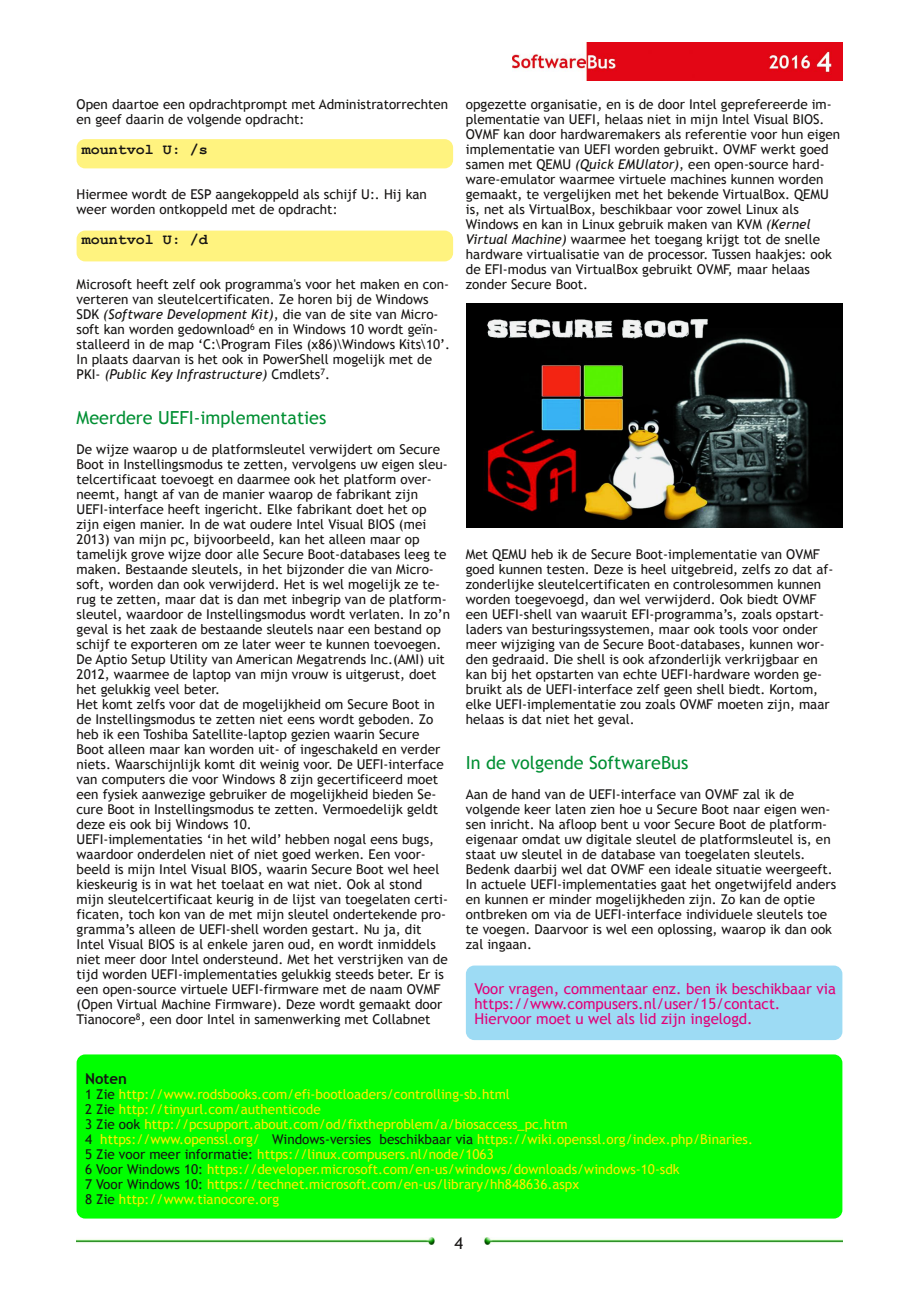
<style>
.page{position:relative;width:919px;height:1289px;background:#fff}
.page>*{position:absolute;margin:0;border:0;box-sizing:border-box;transform-origin:0 0}
.t1{font:18px "Trebuchet MS";color:#008f33}
.t2{font:16.5px "Trebuchet MS";color:#161413}
.t3{font:15px/15px "Trebuchet MS";color:#e20078}
.t4{font:700 15px "Courier New";color:#161413}
.t5{font:700 15px "Trebuchet MS";color:#161413}
.t6{font:13.5px/15px "Trebuchet MS";color:#161413}
.t7{font:13.5px/15px "Trebuchet MS";color:#ffec00}
.s1{font-style:italic}
.s2{font-size:13.35px}
.s3{color:#161413}
</style>
<div class="page">
<img style="left:512px;top:43px;width:330px;height:38px">
<img style="left:77px;top:1237px;width:358px;height:7px">
<img style="left:484px;top:1237px;width:358px;height:7px">
<div style="left:77px;top:139px;width:376px;height:29px;background:#fff37f;border-radius:9px"></div>
<div style="left:77px;top:230px;width:376px;height:31px;background:#fff37f;border-radius:9px"></div>
<img style="left:466px;top:304px;width:376px;height:223px">
<div style="left:466px;top:965px;width:376px;height:75px;background:#9ddbf4;border-radius:9px"></div>
<div style="left:77px;top:1054px;width:765px;height:164px;background:#0f0;border-radius:9px"></div>
<p class="t6" style="left:77px;top:96px;width:373px">Open daartoe een opdrachtprompt met Administratorrechten en geef daarin de volgende opdracht:</p>
<p class="t4" style="left:82px;top:141px;width:128px">mountvol U: /s</p>
<p class="t6" style="left:77px;top:186px;width:352px">Hiermee wordt de ESP aangekoppeld als schijf U:. Hij kan weer worden ontkoppeld met de opdracht:</p>
<p class="t4" style="left:82px;top:231px;width:128px">mountvol U: /d</p>
<p class="t6" style="left:77px;top:276px;width:375px">Microsoft heeft zelf ook programma's voor het maken en con‐ verteren van sleutelcertificaten. Ze horen bij de Windows SDK <span class="s1">(Software Development Kit)</span>, die van de site van Micro‐ soft kan worden gedownload<sup>6</sup> en in Windows 10 wordt geïn‐ stalleerd in de map ‘C:\Program Files (x86)\Windows Kits\10’.<br>In plaats daarvan is het ook in PowerShell mogelijk met de PKI‐ <span class="s1">(Public Key Infrastructure)</span> Cmdlets<sup>7</sup>.</p>
<h1 class="t1" style="left:77px;top:407px;width:251px">Meerdere UEFI‐implementaties</h1>
<p class="t6" style="left:77px;top:441px;width:375px">De wijze waarop u de platformsleutel verwijdert om Secure Boot in Instellingsmodus te zetten, vervolgens uw eigen sleu‐ telcertificaat toevoegt en daarmee ook het platform over‐ neemt, hangt af van de manier waarop de fabrikant zijn UEFI‐interface heeft ingericht. Elke fabrikant doet het op zijn eigen manier. In de wat oudere Intel Visual BIOS (mei 2013) van mijn pc, bijvoorbeeld, kan het alleen maar op tamelijk grove wijze door alle Secure Boot‐databases leeg te maken. Bestaande sleutels, in het bijzonder die van Micro‐ soft, worden dan ook verwijderd. Het is wel mogelijk ze te‐ rug te zetten, maar dat is dan met inbegrip van de platform‐ sleutel, waardoor de Instellingsmodus wordt verlaten. In zo’n geval is het zaak de bestaande sleutels naar een bestand op schijf te exporteren om ze later weer te kunnen toevoegen.<br>De Aptio Setup Utility van American Megatrends Inc.(AMI) uit 2012, waarmee de laptop van mijn vrouw is uitgerust, doet het gelukkig veel beter.<br>Het komt zelfs voor dat de mogelijkheid om Secure Boot in de Instellingsmodus te zetten niet eens wordt geboden. Zo heb ik een Toshiba Satellite‐laptop gezien waarin Secure Boot alleen maar kan worden uit‐ of ingeschakeld en verder niets. Waarschijnlijk komt dit weinig voor. De UEFI‐interface van computers die voor Windows 8 zijn gecertificeerd moet een fysiek aanwezige gebruiker de mogelijkheid bieden Se‐ cure Boot in Instellingsmodus te zetten. Vermoedelijk geldt deze eis ook bij Windows 10.<br>UEFI‐implementaties ‘in het wild’ hebben nogal eens bugs, waardoor onderdelen niet of niet goed werken. Een voor‐ beeld is mijn Intel Visual BIOS, waarin Secure Boot wel heel kieskeurig is in wat het toelaat en wat niet. Ook al stond mijn sleutelcertificaat keurig in de lijst van toegelaten certi‐ ficaten, toch kon van de met mijn sleutel ondertekende pro‐ gramma’s alleen de UEFI‐shell worden gestart. Nu ja, dit Intel Visual BIOS is al enkele jaren oud, en wordt inmiddels niet meer door Intel ondersteund. Met het verstrijken van de tijd worden UEFI‐implementaties gelukkig steeds beter. Er is een open‐source virtuele UEFI‐firmware met de naam OVMF (Open Virtual Machine Firmware). Deze wordt gemaakt door Tianocore<sup>8</sup>, een door Intel in samenwerking met Collabnet</p>
<p class="t6" style="left:466px;top:96px;width:376px">opgezette organisatie, en is de door Intel geprefereerde im‐ plementatie van UEFI, helaas niet in mijn Intel Visual BIOS.<br>OVMF kan door hardwaremakers als referentie voor hun eigen implementatie van UEFI worden gebruikt. OVMF werkt goed samen met QEMU <span class="s1">(Quick EMUlator)</span>, een open‐source hard‐ ware‐emulator waarmee virtuele machines kunnen worden gemaakt, te vergelijken met het bekende VirtualBox. QEMU is, net als VirtualBox, beschikbaar voor zowel Linux als Windows en kan in Linux gebruik maken van KVM <span class="s1">(Kernel Virtual Machine)</span> waarmee het toegang krijgt tot de snelle hardware virtualisatie van de processor. Tussen haakjes: ook de EFI‐modus van VirtualBox gebruikt OVMF, maar helaas zonder Secure Boot.</p>
<p class="t6" style="left:466px;top:546px;width:369px">Met QEMU heb ik de Secure Boot‐implementatie van OVMF goed kunnen testen. Deze is heel uitgebreid, zelfs zo dat af‐ zonderlijke sleutelcertificaten en controlesommen kunnen worden toegevoegd, dan wel verwijderd. Ook biedt OVMF een UEFI‐shell van waaruit EFI‐programma’s, zoals opstart‐ laders van besturingssystemen, maar ook tools voor onder meer wijziging van de Secure Boot‐databases, kunnen wor‐ den gedraaid. Die shell is ook afzonderlijk verkrijgbaar en kan bij het opstarten van echte UEFI‐hardware worden ge‐ bruikt als de UEFI‐interface zelf geen shell biedt. Kortom, elke UEFI‐implementatie zou zoals OVMF moeten zijn, maar helaas is dat niet het geval.</p>
<h1 class="t1" style="left:466px;top:752px;width:224px">In de volgende SoftwareBus</h1>
<p class="t6" style="left:466px;top:786px;width:372px">Aan de hand van de UEFI‐interface van OVMF zal ik de volgende keer laten zien hoe u Secure Boot naar eigen wen‐ sen inricht. Na afloop bent u voor Secure Boot de platform‐ eigenaar omdat uw digitale sleutel de platformsleutel is, en staat uw sleutel in de database van toegelaten sleutels.<br>Bedenk daarbij wel dat OVMF een ideale situatie weergeeft.<br>In actuele UEFI‐implementaties gaat het ongetwijfeld anders en kunnen er minder mogelijkheden zijn. Zo kan de optie ontbreken om via de UEFI‐interface individuele sleutels toe te voegen. Daarvoor is wel een oplossing, waarop ik dan ook <span class="s2">z</span>al ingaan.</p>
<p class="t3" style="left:474px;top:981px;width:363px">Voor vragen, commentaar enz. ben ik beschikbaar via https://www.compusers.nl/user/15/contact.<br>Hiervoor moet u wel als lid zijn ingelogd.</p>
<p class="t5" style="left:85px;top:1070px;width:43px">Noten</p>
<p class="t7" style="left:85px;top:1086px;width:669px"><span class="s3">1 Zie</span> http://www.rodsbooks.com/efi‐bootloaders/controlling‐sb.html<br><span class="s3">2 Zie</span> http://tinyurl.com/authenticode<br><span class="s3">3 Zie ook</span> http://pcsupport.about.com/od/fixtheproblem/a/biosaccess_pc.htm<br><span class="s3">4</span> https://www.openssl.org/ <span class="s3">Windows‐versies beschikbaar via</span> https://wiki.openssl.org/index.php/Binaries.<br><span class="s3">5 Zie voor meer informatie:</span> https://linux.compusers.nl/node/1063<br><span class="s3">6 Voor Windows 10:</span> https://developer.microsoft.com/en‐us/windows/downloads/windows‐10‐sdk<br><span class="s3">7 Voor Windows 10:</span> https://technet.microsoft.com/en‐us/library/hh848636.aspx<br><span class="s3">8 Zie</span> http://www.tianocore.org</p>
<p class="t2" style="left:454px;top:1233px;width:10px">4</p>
</div>
